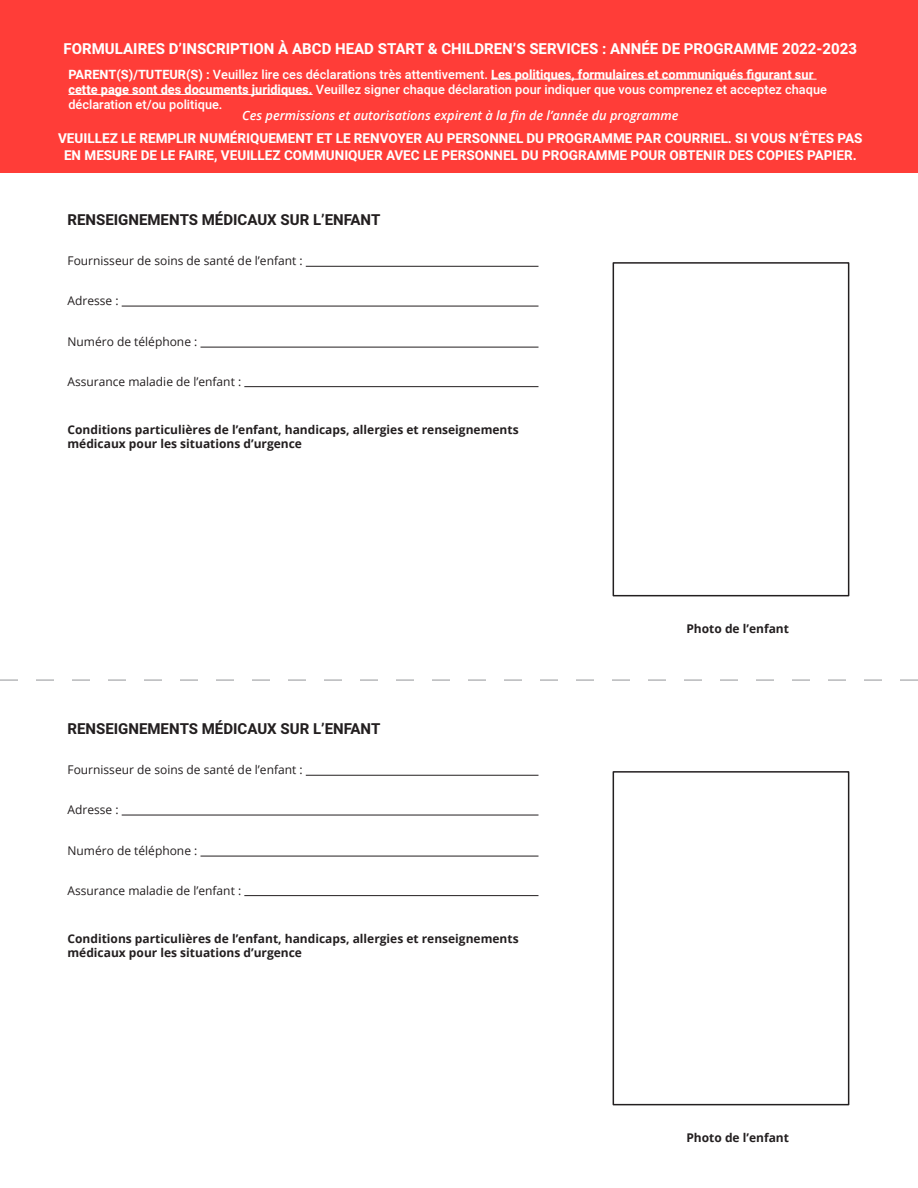
<style>
.page{position:relative;width:918px;height:1188px;background:#fff}
.page>*{position:absolute;margin:0;border:0;box-sizing:border-box;transform-origin:0 0}
.t1{font:700 15px "Heebo";color:#fff}
.t2{font:700 15px "Heebo";color:#231f20}
.t3{font:700 13.5px/16.2px "Heebo";color:#fff;text-align:center}
.t4{font:500 12.75px/15.3px "Heebo";color:#fff}
.t5{font:italic 600 12.75px "Open Sans";color:#fff}
.t6{font:700 12px/14.4px "Open Sans";color:#231f20}
.t7{font:12px "Open Sans";color:#231f20}
.s1{font-weight:700}
</style>
<div class="page">
<svg style="left:0;top:680px;width:918px;height:1px"></svg>
<div style="left:0;top:0;width:918px;height:172px;background:#ff3d38"></div>
<hr style="left:491px;top:79px;width:326px;height:1px;background:#fff">
<hr style="left:68px;top:94px;width:245px;height:1px;background:#fff">
<hr style="left:306px;top:266px;width:233px;height:1px;background:#231f20">
<hr style="left:122px;top:306px;width:416px;height:1px;background:#231f20">
<hr style="left:201px;top:347px;width:337px;height:1px;background:#231f20">
<hr style="left:244px;top:386px;width:294px;height:1px;background:#231f20">
<div style="left:613px;top:262px;width:236px;height:334px;border:2px solid #231f20"></div>
<hr style="left:306px;top:775px;width:233px;height:1px;background:#231f20">
<hr style="left:122px;top:815px;width:416px;height:1px;background:#231f20">
<hr style="left:201px;top:856px;width:337px;height:1px;background:#231f20">
<hr style="left:244px;top:895px;width:294px;height:1px;background:#231f20">
<div style="left:613px;top:771px;width:236px;height:334px;border:2px solid #231f20"></div>
<p class="t1" style="left:64px;top:39px;width:795px">FORMULAIRES D’INSCRIPTION À ABCD HEAD START &amp; CHILDREN’S SERVICES : ANNÉE DE PROGRAMME 2022-2023</p>
<p class="t4" style="left:68px;top:67px;width:760px"><span class="s1">PARENT(S)/TUTEUR(S) :</span> Veuillez lire ces déclarations très attentivement. <span class="s1">Les politiques, formulaires et communiqués figurant sur cette page sont des documents juridiques.</span> Veuillez signer chaque déclaration pour indiquer que vous comprenez et acceptez chaque déclaration et/ou politique.</p>
<p class="t5" style="left:242px;top:106px;width:438px">Ces permissions et autorisations expirent à la fin de l’année du programme</p>
<p class="t3" style="left:58px;top:131px;width:806px">VEUILLEZ LE REMPLIR NUMÉRIQUEMENT ET LE RENVOYER AU PERSONNEL DU PROGRAMME PAR COURRIEL. SI VOUS N’ÊTES PAS<br>EN MESURE DE LE FAIRE, VEUILLEZ COMMUNIQUER AVEC LE PERSONNEL DU PROGRAMME POUR OBTENIR DES COPIES PAPIER.</p>
<p class="t2" style="left:68px;top:210px;width:315px">RENSEIGNEMENTS MÉDICAUX SUR L’ENFANT</p>
<p class="t7" style="left:68px;top:253px;width:237px">Fournisseur de soins de santé de l’enfant :</p>
<p class="t7" style="left:68px;top:293px;width:53px">Adresse :</p>
<p class="t7" style="left:68px;top:334px;width:131px">Numéro de téléphone :</p>
<p class="t7" style="left:68px;top:373px;width:175px">Assurance maladie de l’enfant :</p>
<p class="t6" style="left:68px;top:422px;width:453px">Conditions particulières de l’enfant, handicaps, allergies et renseignements médicaux pour les situations d’urgence</p>
<p class="t2" style="left:68px;top:719px;width:315px">RENSEIGNEMENTS MÉDICAUX SUR L’ENFANT</p>
<p class="t7" style="left:68px;top:762px;width:237px">Fournisseur de soins de santé de l’enfant :</p>
<p class="t7" style="left:68px;top:802px;width:53px">Adresse :</p>
<p class="t7" style="left:68px;top:843px;width:131px">Numéro de téléphone :</p>
<p class="t7" style="left:68px;top:882px;width:175px">Assurance maladie de l’enfant :</p>
<p class="t6" style="left:68px;top:931px;width:453px">Conditions particulières de l’enfant, handicaps, allergies et renseignements médicaux pour les situations d’urgence</p>
<p class="t6" style="left:686px;top:621px;width:104px">Photo de l’enfant</p>
<p class="t6" style="left:686px;top:1130px;width:104px">Photo de l’enfant</p>
</div>
